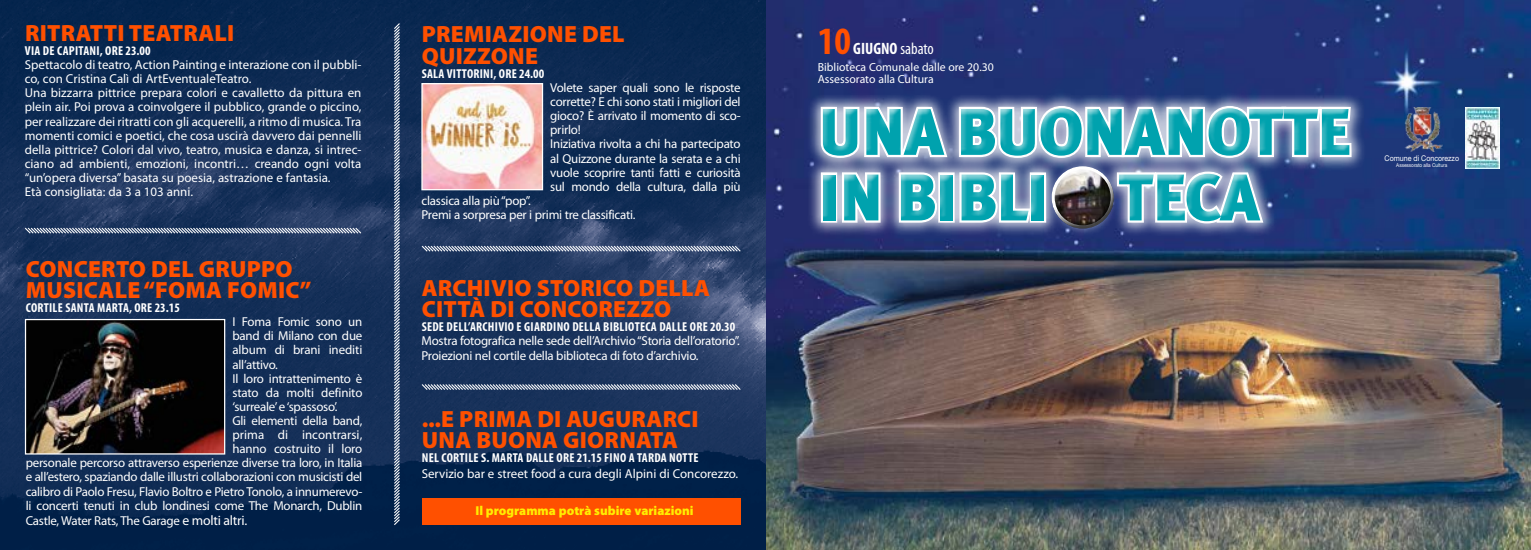
<style>
.page{position:relative;width:1531px;height:550px;background:#fff}
.page>*{position:absolute;margin:0;border:0;box-sizing:border-box;transform-origin:0 0}
.t1{font:900 65.75px/65.5px "Meta Plus";letter-spacing:-.02em;color:#00a2ae}
.t2{font:700 condensed 38.75px "Myriad Pro";color:#ff5000}
.t3{font:900 23.5px/21.1px "Myriad Pro";letter-spacing:.01em;color:#ff5000}
.t4{font:700 condensed 16.5px "Myriad Pro";color:#fff}
.t5{font:12.88px/14.1px "Myriad Pro";letter-spacing:-.02em;color:#fff}
.t6{font:12.88px/14.1px "Myriad Pro";color:#fff}
.t7{font:700 condensed 12.88px "Myriad Pro";letter-spacing:.02em;color:#fff}
.t8{font:900 12.88px "Myriad Pro";color:#ffed00}
.t9{font:12.88px "Myriad Pro";letter-spacing:.005em;color:#fff}
.t10{font:11.75px/11.8px "Myriad Pro";color:#fff}
.t11{font:7.88px "Helvetica Neue";color:#fff;scale:.9 1}
.t12{font:5.25px "Helvetica Neue";color:#fff;scale:.9 1}
.s1{font-size:13.75px}
.s2{font-weight:400}
</style>
<div class="page">
<img style="left:0;top:0;width:1531px;height:549px">
<img style="left:1465px;top:107px;width:34px;height:61px">
<img style="left:1404px;top:107px;width:38px;height:44px">
<div style="left:807px;top:91px;width:559px;height:147px;background:#fff;opacity:.75"></div>
<svg style="left:818px;top:84px;width:132px;height:154px;background:#233274"></svg>
<svg style="left:956px;top:84px;width:398px;height:13px;background:#1f3476"></svg>
<div style="left:812px;top:97px;width:546px;height:131px;background:#fff;opacity:.75"></div>
<div style="left:814px;top:101px;width:545px;height:130px;background:#fff;opacity:.75"></div>
<div style="left:1043px;top:158px;width:73px;height:58px;background:#fff;opacity:.75"></div>
<div style="left:1049px;top:175px;width:73px;height:54px;background:#000;opacity:.75"></div>
<svg style="left:393px;top:22px;width:8px;height:504px;background:#60738e"></svg>
<div style="left:422px;top:498px;width:319px;height:26px;background:#ff5000"></div>
<img style="left:27px;top:320px;width:196px;height:132px">
<div style="left:25px;top:318px;width:200px;height:136px;border:1px solid #fff"></div>
<svg style="left:24px;top:226px;width:338px;height:8px;background:#667792"></svg>
<svg style="left:420px;top:382px;width:322px;height:9px;background:#5d6e8b"></svg>
<img style="left:423px;top:85px;width:118px;height:103px">
<div style="left:421px;top:83px;width:122px;height:107px;border:1px solid #fff"></div>
<svg style="left:420px;top:244px;width:322px;height:8px;background:#6e7d98"></svg>
<h3 class="t3" style="left:25px;top:23px;width:211px">RITRATTI TEATRALI</h3>
<p class="t7" style="left:25px;top:43px;width:127px">VIA DE CAPITANI, ORE 23.00</p>
<p class="t6" style="left:25px;top:58px;width:338px">Spettacolo di teatro, Action Painting e interazione con il pubbli&shy;co, con Cristina Calì di ArtEventualeTeatro.<br>Una bizzarra pittrice prepara colori e cavalletto da pittura en plein air. Poi prova a coinvolgere il pubblico, grande o piccino, per realizzare dei ritratti con gli acquerelli, a ritmo di musica. Tra momenti comici e poetici, che cosa uscirà davvero dai pennelli della pittrice? Colori dal vivo, teatro, musica e danza, si intrec&shy;ciano ad ambienti, emozioni, incontri… creando ogni volta “un’opera diversa” basata su poesia, astrazione e fantasia.<br>Età consigliata: da 3 a 103 anni.</p>
<h3 class="t3" style="left:26px;top:258px;width:287px">CONCERTO DEL GRUPPO<br>MUSICALE “FOMA FOMIC”</h3>
<p class="t7" style="left:26px;top:299px;width:155px">CORTILE SANTA MARTA, ORE 23.15</p>
<p class="t5" style="left:232px;top:315px;width:131px">I Foma Fomic sono un</p>
<p class="t5" style="left:232px;top:329px;width:131px">band di Milano con due</p>
<p class="t5" style="left:232px;top:343px;width:131px">album di brani inediti</p>
<p class="t5" style="left:232px;top:357px;width:47px">all’attivo.</p>
<p class="t5" style="left:232px;top:371px;width:131px">Il loro intrattenimento è</p>
<p class="t5" style="left:232px;top:385px;width:132px">stato da molti definito</p>
<p class="t5" style="left:232px;top:399px;width:107px">‘surreale’ e ‘spassoso’.</p>
<p class="t5" style="left:232px;top:413px;width:131px">Gli elementi della band,</p>
<p class="t9" style="left:232px;top:427px;width:131px">prima di incontrarsi,</p>
<p class="t5" style="left:232px;top:441px;width:131px">hanno costruito il loro</p>
<p class="t5" style="left:26px;top:456px;width:338px">personale percorso attraverso esperienze diverse tra loro, in Italia</p>
<p class="t5" style="left:26px;top:470px;width:338px">e all’estero, spaziando dalle illustri collaborazioni con musicisti del</p>
<p class="t5" style="left:26px;top:484px;width:338px">calibro di Paolo Fresu, Flavio Boltro e Pietro Tonolo, a innumerevo-</p>
<p class="t5" style="left:26px;top:498px;width:338px">li concerti tenuti in club londinesi come The Monarch, Dublin</p>
<p class="t5" style="left:26px;top:513px;width:223px">Castle, Water Rats, The Garage <span class="s1">e molti altri.</span></p>
<h3 class="t3" style="left:422px;top:24px;width:204px">PREMIAZIONE DEL<br>QUIZZONE</h3>
<p class="t7" style="left:422px;top:65px;width:124px">SALA VITTORINI, ORE 24.00</p>
<p class="t5" style="left:550px;top:81px;width:192px">Volete saper quali sono le risposte corrette? E chi sono stati i migliori del gioco? È arrivato il momento di sco&shy;prirlo!<br>Iniziativa rivolta a chi ha partecipato al Quizzone durante la serata e a chi vuole scoprire tanti fatti e curiosità sul mondo della cultura, dalla più</p>
<p class="t5" style="left:421px;top:193px;width:215px">classica alla più “pop”.<br>Premi a sorpresa per i primi tre classificati.</p>
<h3 class="t3" style="left:422px;top:277px;width:290px">ARCHIVIO STORICO DELLA<br>CITTÀ DI CONCOREZZO</h3>
<p class="t7" style="left:422px;top:319px;width:315px">SEDE DELL’ARCHIVIO E GIARDINO DELLA BIBLIOTECA DALLE ORE 20.30</p>
<p class="t5" style="left:421px;top:334px;width:320px">Mostra fotografica nelle sede dell’Archivio “Storia dell’oratorio”.<br>Proiezioni nel cortile della biblioteca di foto d’archivio.</p>
<h3 class="t3" style="left:422px;top:408px;width:279px">...E PRIMA DI AUGURARCI<br>UNA BUONA GIORNATA</h3>
<p class="t7" style="left:422px;top:449px;width:278px">NEL CORTILE S. MARTA DALLE ORE 21.15 FINO A TARDA NOTTE</p>
<p class="t6" style="left:422px;top:466px;width:318px">Servizio bar e street food a cura degli Alpini di Concorezzo.</p>
<p class="t8" style="left:475px;top:503px;width:220px">Il programma potrà subire variazioni</p>
<h2 class="t2" style="left:818px;top:17px;width:35px">10</h2>
<p class="t4" style="left:853px;top:39px;width:82px">GIUGNO <span class="s2">sabato</span></p>
<p class="t10" style="left:818px;top:61px;width:177px">Biblioteca Comunale dalle ore 20.30<br>Assessorato alla Cultura</p>
<h1 class="t1" style="left:818px;top:99px;width:535px">UNA BUONANOTTE<br>IN BIBLI O TECA</h1>
<p class="t11" style="left:1384px;top:154px;width:84px">Comune di Concorezzo</p>
<p class="t12" style="left:1396px;top:162px;width:58px">Assessorato alla Cultura</p>
</div>
